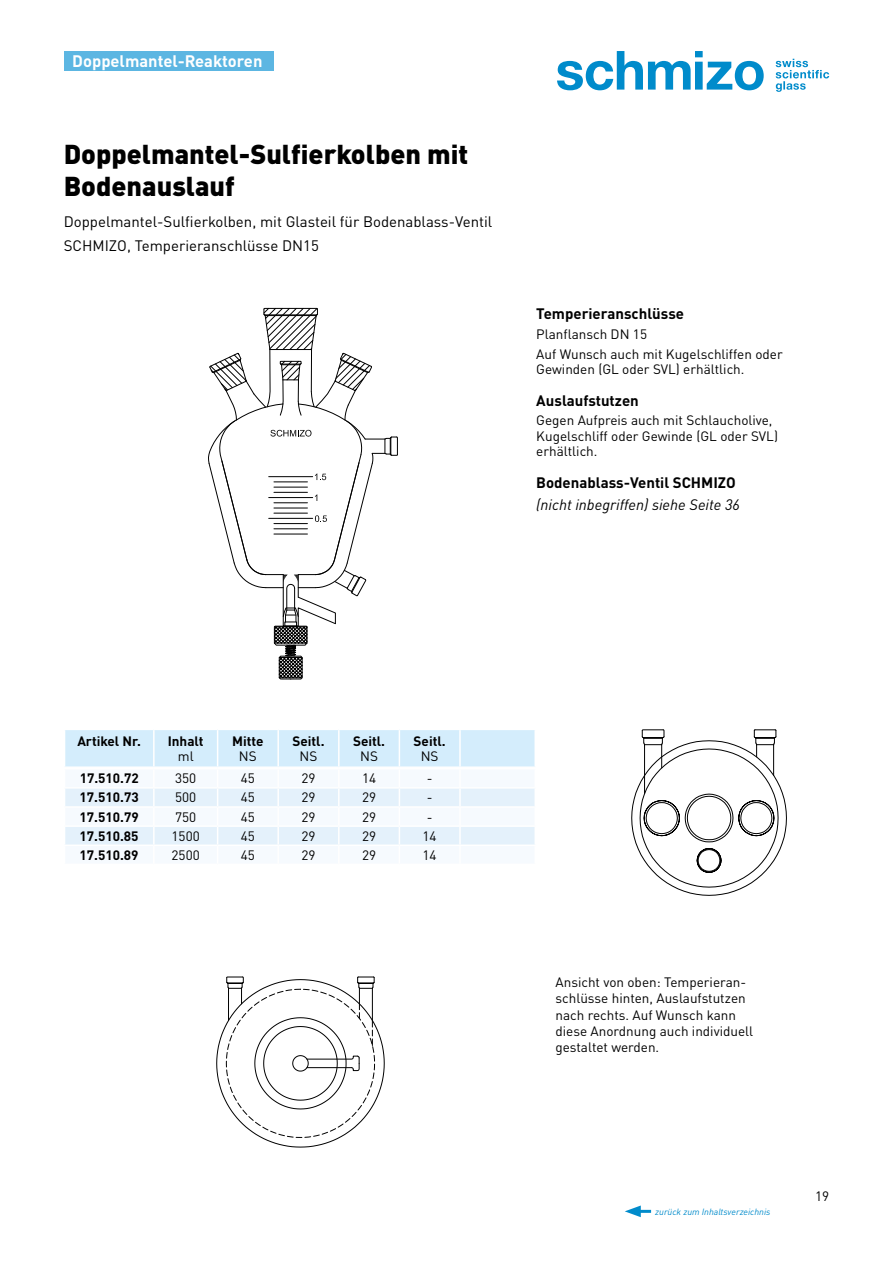
<style>
.page{position:relative;width:893px;height:1263px;background:#fff}
.page>*{position:absolute;margin:0;border:0;box-sizing:border-box;transform-origin:0 0}
.t1{font:900 27px/31.5px "DINOT";color:#000}
.t2{font:700 16.5px "DINOT";color:#fff}
.t3{font:15px/23.7px "DINOT";color:#000}
.t4{font:700 15px "DINOT";color:#000}
.t5{font:italic 15px "DINOT";color:#000}
.t6{font:13.5px/16.2px "DINOT";color:#000}
.t7{font:700 13.5px "DINOT";color:#000}
.t8{font:italic 9px "DINOT";color:#008bcb}
</style>
<div class="page">
<svg style="left:776px;top:59px;width:53px;height:33px"></svg>
<svg style="left:557px;top:51px;width:207px;height:39px"></svg>
<svg style="left:208px;top:307px;width:190px;height:373px"></svg>
<svg style="left:631px;top:729px;width:156px;height:167px"></svg>
<svg style="left:216px;top:977px;width:168px;height:170px"></svg>
<svg style="left:65px;top:730px;width:470px;height:115px"></svg>
<hr style="left:153px;top:730px;width:2px;height:36px;background:#fff">
<hr style="left:217px;top:730px;width:1px;height:36px;background:#fff">
<hr style="left:277px;top:730px;width:2px;height:36px;background:#fff">
<hr style="left:338px;top:730px;width:2px;height:36px;background:#fff">
<hr style="left:399px;top:730px;width:1px;height:36px;background:#fff">
<hr style="left:459px;top:730px;width:2px;height:36px;background:#fff">
<hr style="left:534px;top:730px;width:2px;height:36px;background:#fff">
<hr style="left:64px;top:766px;width:90px;height:2px;background:#fff">
<hr style="left:154px;top:766px;width:64px;height:2px;background:#fff">
<hr style="left:218px;top:766px;width:60px;height:2px;background:#fff">
<hr style="left:278px;top:766px;width:61px;height:2px;background:#fff">
<hr style="left:339px;top:766px;width:60px;height:2px;background:#fff">
<hr style="left:399px;top:766px;width:61px;height:2px;background:#fff">
<hr style="left:460px;top:766px;width:76px;height:2px;background:#fff">
<div style="left:64px;top:51px;width:210px;height:19px;background:#5cb6e2"></div>
<hr style="left:635px;top:1210px;width:16px;height:3px;background:#008bcb">
<svg style="left:625px;top:1205px;width:16px;height:12px"></svg>
<p class="t2" style="left:72px;top:50px;width:192px">Doppelmantel-Reaktoren</p>
<h1 class="t1" style="left:64px;top:138px;width:406px">Doppelmantel-Sulfierkolben mit<br>Bodenauslauf</h1>
<p class="t3" style="left:64px;top:210px;width:430px">Doppelmantel-Sulfierkolben, mit Glasteil für Bodenablass-Ventil<br>SCHMIZO, Temperieranschlüsse DN15</p>
<p class="t4" style="left:536px;top:303px;width:149px">Temperieranschlüsse</p>
<p class="t6" style="left:536px;top:324px;width:248px;line-height:19.8px">Planflansch DN 15<br>Auf Wunsch auch mit Kugelschliffen oder</p>
<p class="t6" style="left:536px;top:361px;width:207px">Gewinden (GL oder SVL) erhältlich.</p>
<p class="t4" style="left:536px;top:390px;width:104px">Auslaufstutzen</p>
<p class="t6" style="left:536px;top:412px;width:243px;line-height:15.6px">Gegen Aufpreis auch mit Schlaucholive,<br>Kugelschliff oder Gewinde (GL oder SVL) erhältlich.</p>
<p class="t4" style="left:536px;top:472px;width:201px">Bodenablass-Ventil SCHMIZO</p>
<p class="t5" style="left:536px;top:495px;width:205px">(nicht inbegriffen) siehe Seite 36</p>
<p class="t7" style="left:77px;top:732px;width:65px">Artikel Nr.</p>
<p class="t7" style="left:168px;top:732px;width:37px">Inhalt</p>
<p class="t6" style="left:178px;top:748px;width:17px">ml</p>
<p class="t7" style="left:232px;top:732px;width:33px">Mitte</p>
<p class="t6" style="left:239px;top:748px;width:19px">NS</p>
<p class="t7" style="left:292px;top:732px;width:34px">Seitl.</p>
<p class="t6" style="left:300px;top:748px;width:19px">NS</p>
<p class="t7" style="left:353px;top:732px;width:34px">Seitl.</p>
<p class="t6" style="left:360px;top:748px;width:19px">NS</p>
<p class="t7" style="left:414px;top:732px;width:34px">Seitl.</p>
<p class="t6" style="left:421px;top:748px;width:19px">NS</p>
<p class="t7" style="left:80px;top:769px;width:61px">17.510.72</p>
<p class="t6" style="left:175px;top:770px;width:23px">350</p>
<p class="t6" style="left:241px;top:770px;width:16px">45</p>
<p class="t6" style="left:301px;top:770px;width:16px">29</p>
<p class="t6" style="left:362px;top:770px;width:16px">14</p>
<p class="t6" style="left:427px;top:770px;width:7px">-</p>
<p class="t7" style="left:80px;top:789px;width:61px">17.510.73</p>
<p class="t6" style="left:175px;top:789px;width:23px">500</p>
<p class="t6" style="left:241px;top:789px;width:16px">45</p>
<p class="t6" style="left:301px;top:789px;width:16px">29</p>
<p class="t6" style="left:362px;top:789px;width:16px">29</p>
<p class="t6" style="left:427px;top:789px;width:7px">-</p>
<p class="t7" style="left:80px;top:808px;width:61px">17.510.79</p>
<p class="t6" style="left:175px;top:808px;width:23px">750</p>
<p class="t6" style="left:241px;top:808px;width:16px">45</p>
<p class="t6" style="left:301px;top:808px;width:16px">29</p>
<p class="t6" style="left:362px;top:808px;width:16px">29</p>
<p class="t6" style="left:427px;top:808px;width:7px">-</p>
<p class="t7" style="left:80px;top:827px;width:61px">17.510.85</p>
<p class="t6" style="left:172px;top:827px;width:30px">1500</p>
<p class="t6" style="left:241px;top:827px;width:16px">45</p>
<p class="t6" style="left:301px;top:827px;width:16px">29</p>
<p class="t6" style="left:362px;top:827px;width:16px">29</p>
<p class="t6" style="left:423px;top:827px;width:16px">14</p>
<p class="t7" style="left:80px;top:846px;width:61px">17.510.89</p>
<p class="t6" style="left:172px;top:847px;width:30px">2500</p>
<p class="t6" style="left:241px;top:847px;width:16px">45</p>
<p class="t6" style="left:301px;top:847px;width:16px">29</p>
<p class="t6" style="left:362px;top:847px;width:16px">29</p>
<p class="t6" style="left:423px;top:847px;width:16px">14</p>
<p class="t6" style="left:555px;top:974px;width:199px">Ansicht von oben: Temperieran&shy;schlüsse hinten, Auslaufstutzen nach rechts. Auf Wunsch kann diese Anordnung auch individuell gestaltet werden.</p>
<p class="t8" style="left:655px;top:1206px;width:117px">zurück zum Inhaltsverzeichnis</p>
<p class="t6" style="left:815px;top:1188px;width:16px">19</p>
</div>
